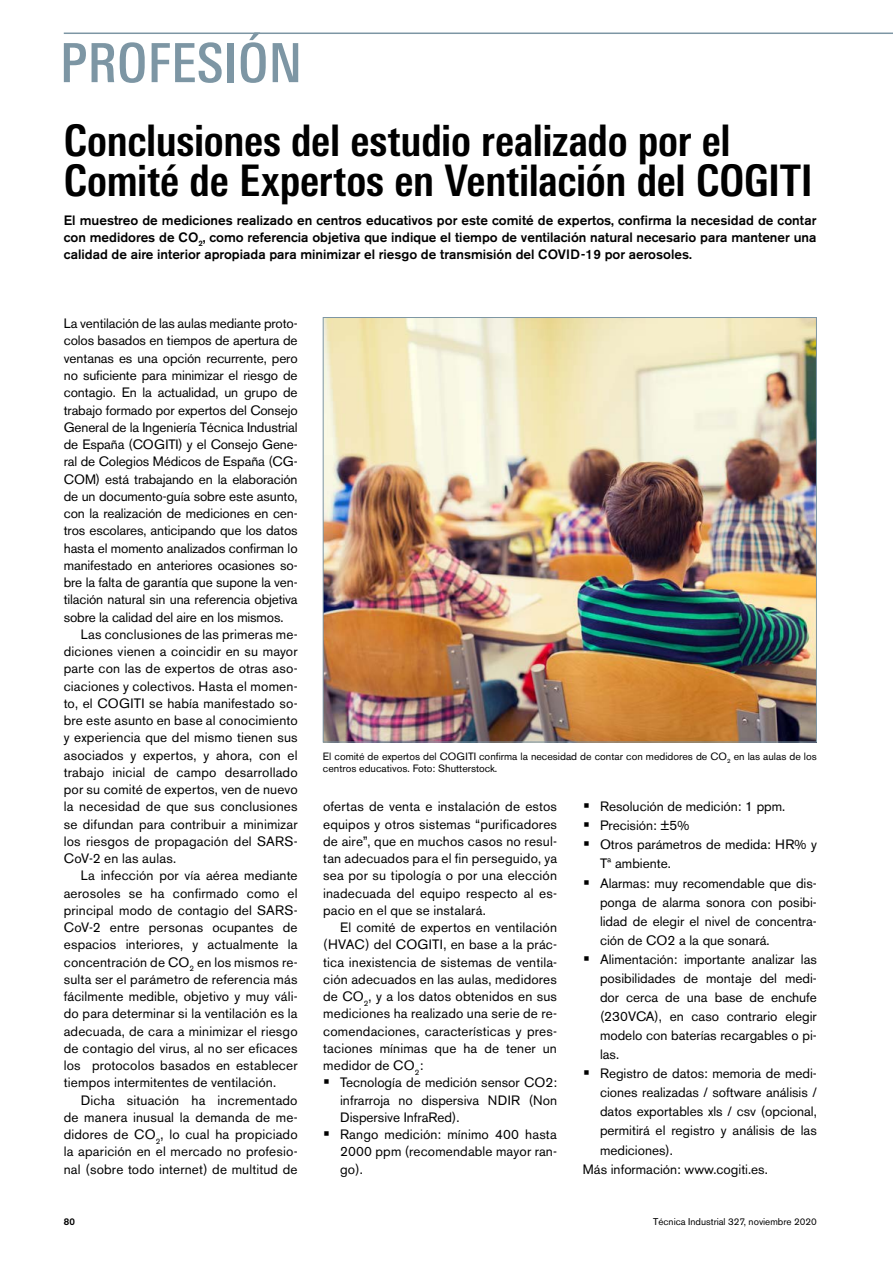
<style>
.page{position:relative;width:893px;height:1263px;background:#fff}
.page>*{position:absolute;margin:0;border:0;box-sizing:border-box;transform-origin:0 0}
.t1{font:500 condensed 54px "LT Univers";color:#7d96a4}
.t2{font:700 condensed 43.5px/40.5px "LT Univers";letter-spacing:-.01em;color:#000}
.t3{font:13.5px/17.2px "Akzidenz Grotesk BE";color:#000;text-align:justify}
.t4{font:500 13.5px/17.2px "Akzidenz Grotesk BE";color:#000;text-align:justify}
.t5{font:10.5px/12.6px "Akzidenz Grotesk BE";color:#000}
.t6{font:9.75px "Akzidenz Grotesk BE";color:#000}
.t7{font:500 9.75px "Akzidenz Grotesk BE";color:#000}
</style>
<div class="page">
<hr style="left:64px;top:33px;width:829px;height:1px;background:#7d96a4">
<img style="left:325px;top:319px;width:490px;height:421px">
<h1 class="t1" style="left:60px;top:31px;width:244px">PROFESIÓN</h1>
<h2 class="t2" style="left:64px;top:120px;width:751px">Conclusiones del estudio realizado por el<br>Comité de Expertos en Ventilación del COGITI</h2>
<p class="t4" style="left:64px;top:211px;width:754px">El muestreo de mediciones realizado en centros educativos por este comité de expertos, confirma la necesidad de contar con medidores de CO<sub>2</sub>, como referencia objetiva que indique el tiempo de ventilación natural necesario para mantener una calidad de aire interior apropiada para minimizar el riesgo de transmisión del COVID-19 por aerosoles.</p>
<p class="t3" style="left:64px;top:315px;width:235px">La ventilación de las aulas mediante proto&shy;colos basados en tiempos de apertura de ventanas es una opción recurrente, pero no suficiente para minimizar el riesgo de contagio. En la actualidad, un grupo de trabajo formado por expertos del Consejo General de la Ingeniería Técnica Industrial de España (COGITI) y el Consejo Gene&shy;ral de Colegios Médicos de España (CG-COM) está trabajando en la elaboración de un documento-guía sobre este asunto, con la realización de mediciones en cen&shy;tros escolares, anticipando que los datos hasta el momento analizados confirman lo manifestado en anteriores ocasiones so&shy;bre la falta de garantía que supone la ven&shy;tilación natural sin una referencia objetiva sobre la calidad del aire en los mismos.</p>
<p class="t3" style="left:64px;top:625px;width:235px;text-indent:17px">Las conclusiones de las primeras me&shy;diciones vienen a coincidir en su mayor parte con las de expertos de otras aso&shy;ciaciones y colectivos. Hasta el momen&shy;to, el COGITI se había manifestado so&shy;bre este asunto en base al conocimiento y experiencia que del mismo tienen sus asociados y expertos, y ahora, con el trabajo inicial de campo desarrollado por su comité de expertos, ven de nuevo la necesidad de que sus conclusiones se difundan para contribuir a minimizar los riesgos de propagación del SARS-CoV-2 en las aulas.</p>
<p class="t3" style="left:64px;top:867px;width:235px;text-indent:17px">La infección por vía aérea mediante aerosoles se ha confirmado como el principal modo de contagio del SARS-CoV-2 entre personas ocupantes de espacios interiores, y actualmente la concentración de CO<sub>2</sub> en los mismos re&shy;sulta ser el parámetro de referencia más fácilmente medible, objetivo y muy váli&shy;do para determinar si la ventilación es la adecuada, de cara a minimizar el riesgo de contagio del virus, al no ser eficaces los protocolos basados en establecer tiempos intermitentes de ventilación.</p>
<p class="t3" style="left:64px;top:1091px;width:235px;text-indent:17px">Dicha situación ha incrementado de manera inusual la demanda de me&shy;didores de CO<sub>2</sub>, lo cual ha propiciado la aparición en el mercado no profesio&shy;nal (sobre todo internet) de multitud de</p>
<p class="t5" style="left:323px;top:749px;width:495px">El comité de expertos del COGITI confirma la necesidad de contar con medidores de CO<sub>2</sub> en las aulas de los centros educativos. Foto: Shutterstock.</p>
<p class="t3" style="left:323px;top:798px;width:235px">ofertas de venta e instalación de estos equipos y otros sistemas “purificadores de aire”, que en muchos casos no resul&shy;tan adecuados para el fin perseguido, ya sea por su tipología o por una elección inadecuada del equipo respecto al es&shy;pacio en el que se instalará.</p>
<p class="t3" style="left:323px;top:919px;width:235px;text-indent:17px">El comité de expertos en ventilación (HVAC) del COGITI, en base a la prác&shy;tica inexistencia de sistemas de ventila&shy;ción adecuados en las aulas, medidores de CO<sub>2</sub>, y a los datos obtenidos en sus mediciones ha realizado una serie de re&shy;comendaciones, características y pres&shy;taciones mínimas que ha de tener un medidor de CO<sub>2</sub>:</p>
<p class="t3" style="left:340px;top:1074px;width:218px;text-align:left">Tecnología de medición sensor CO2: infrarroja no dispersiva NDIR (Non<br>Dispersive InfraRed).<br>Rango medición: mínimo 400 hasta<br>2000 ppm (recomendable mayor ran&shy;go).</p>
<p class="t3" style="left:600px;top:798px;width:187px">Resolución de medición: 1 ppm.</p>
<p class="t3" style="left:600px;top:817px;width:91px">Precisión: ±5%</p>
<p class="t3" style="left:600px;top:836px;width:218px">Otros parámetros de medida: HR% y</p>
<p class="t3" style="left:600px;top:855px;width:72px">Tª ambiente.</p>
<p class="t3" style="left:600px;top:874px;width:218px">Alarmas: muy recomendable que dis-</p>
<p class="t3" style="left:600px;top:893px;width:218px">ponga de alarma sonora con posibi-</p>
<p class="t3" style="left:600px;top:912px;width:218px">lidad de elegir el nivel de concentra-</p>
<p class="t3" style="left:600px;top:931px;width:171px">ción de CO2 a la que sonará.</p>
<p class="t3" style="left:600px;top:950px;width:218px">Alimentación: importante analizar las</p>
<p class="t3" style="left:600px;top:969px;width:218px">posibilidades de montaje del medi-</p>
<p class="t3" style="left:600px;top:989px;width:218px">dor cerca de una base de enchufe</p>
<p class="t3" style="left:600px;top:1008px;width:218px">(230VCA), en caso contrario elegir</p>
<p class="t3" style="left:600px;top:1027px;width:218px">modelo con baterías recargables o pi-</p>
<p class="t3" style="left:600px;top:1046px;width:21px">las.</p>
<p class="t3" style="left:600px;top:1065px;width:218px">Registro de datos: memoria de medi-</p>
<p class="t3" style="left:600px;top:1084px;width:218px">ciones realizadas / software análisis /</p>
<p class="t3" style="left:600px;top:1103px;width:218px">datos exportables xls / csv (opcional,</p>
<p class="t3" style="left:600px;top:1122px;width:218px">permitirá el registro y análisis de las</p>
<p class="t3" style="left:600px;top:1141px;width:74px">mediciones).</p>
<p class="t3" style="left:583px;top:1160px;width:186px">Más información: www.cogiti.es.</p>
<p class="t7" style="left:64px;top:1216px;width:13px">80</p>
<p class="t6" style="left:653px;top:1216px;width:165px">Técnica Industrial 327, noviembre 2020</p>
</div>
